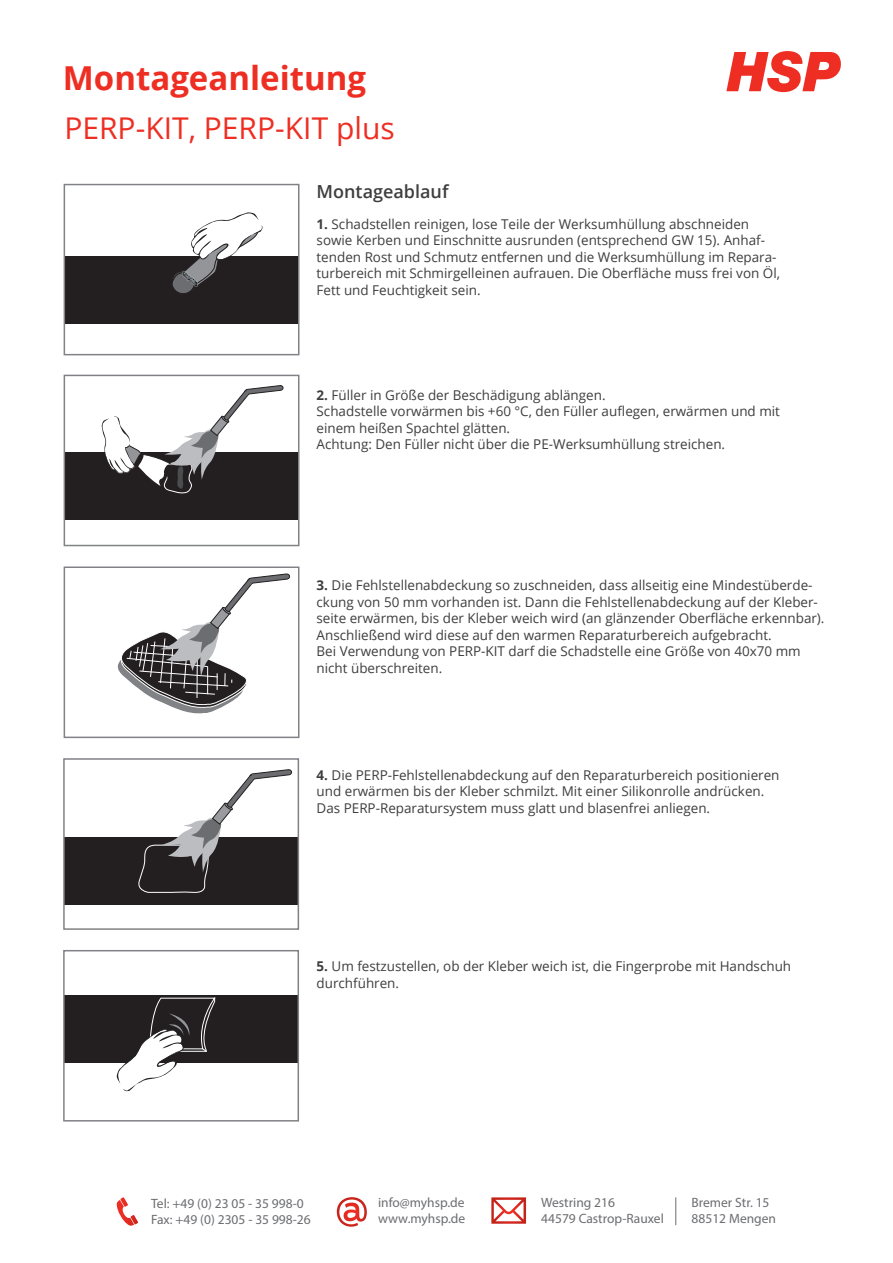
<style>
.page{position:relative;width:893px;height:1263px;background:#fff}
.page>*{position:absolute;margin:0;border:0;box-sizing:border-box;transform-origin:0 0}
.t1{font:700 33px "Open Sans";color:#ee2e22}
.t2{font:30px "Open Sans";color:#ee2e22}
.t3{font:600 18px "Open Sans";color:#3e3e3f}
.t4{font:13.5px/16.5px "Open Sans";color:#3e3e3f}
.t5{font:13.5px/16.2px "Myriad Pro";color:#6c6d70}
.s1{font-weight:700}
</style>
<div class="page">
<svg style="left:675px;top:1197px;width:1px;height:28px"></svg>
<svg style="left:117px;top:1197px;width:21px;height:29px"></svg>
<svg style="left:491px;top:1197px;width:35px;height:27px"></svg>
<svg style="left:337px;top:1197px;width:30px;height:30px"></svg>
<svg style="left:726px;top:51px;width:115px;height:42px"></svg>
<div style="left:64px;top:452px;width:235px;height:68px;background:#231f20"></div>
<svg style="left:101px;top:385px;width:182px;height:109px"></svg>
<div style="left:64px;top:375px;width:235px;height:171px;border:2px solid #808285"></div>
<svg style="left:117px;top:574px;width:173px;height:140px"></svg>
<div style="left:64px;top:566px;width:235px;height:172px;border:2px solid #808285"></div>
<div style="left:64px;top:837px;width:234px;height:68px;background:#231f20"></div>
<svg style="left:138px;top:769px;width:154px;height:124px"></svg>
<div style="left:63px;top:758px;width:236px;height:172px;border:2px solid #808285"></div>
<div style="left:65px;top:256px;width:234px;height:68px;background:#231f20"></div>
<img style="left:174px;top:288px;width:18px;height:5px">
<svg style="left:172px;top:212px;width:91px;height:76px"></svg>
<div style="left:64px;top:184px;width:235px;height:171px;border:2px solid #808285"></div>
<div style="left:64px;top:995px;width:234px;height:68px;background:#231f20"></div>
<svg style="left:116px;top:997px;width:100px;height:95px"></svg>
<div style="left:63px;top:950px;width:236px;height:171px;border:2px solid #808285"></div>
<h1 class="t1" style="left:63px;top:55px;width:305px">Montageanleitung</h1>
<h2 class="t2" style="left:64px;top:107px;width:332px">PERP-KIT, PERP-KIT plus</h2>
<h3 class="t3" style="left:317px;top:179px;width:134px">Montageablauf</h3>
<p class="t4" style="left:317px;top:215px;width:465px"><span class="s1">1.</span> Schadstellen reinigen, lose Teile der Werksumhüllung abschneiden sowie Kerben und Einschnitte ausrunden (entsprechend GW 15). Anhaf&shy;tenden Rost und Schmutz entfernen und die Werksumhüllung im Repara&shy;turbereich mit Schmirgelleinen aufrauen. Die Oberfläche muss frei von Öl, Fett und Feuchtigkeit sein.</p>
<p class="t4" style="left:317px;top:386px;width:465px"><span class="s1">2.</span> Füller in Größe der Beschädigung ablängen.<br>Schadstelle vorwärmen bis +60 °C, den Füller auflegen, erwärmen und mit einem heißen Spachtel glätten.<br>Achtung: Den Füller nicht über die PE-Werksumhüllung streichen.</p>
<p class="t4" style="left:317px;top:577px;width:509px"><span class="s1">3.</span> Die Fehlstellenabdeckung so zuschneiden, dass allseitig eine Mindestüberde&shy;ckung von 50 mm vorhanden ist. Dann die Fehlstellenabdeckung auf der Kleber&shy;seite erwärmen, bis der Kleber weich wird (an glänzender Oberfläche erkennbar).<br>Anschließend wird diese auf den warmen Reparaturbereich aufgebracht.<br>Bei Verwendung von PERP-KIT darf die Schadstelle eine Größe von 40x70 mm nicht überschreiten.</p>
<p class="t4" style="left:317px;top:766px;width:464px"><span class="s1">4.</span> Die PERP-Fehlstellenabdeckung auf den Reparaturbereich positionieren und erwärmen bis der Kleber schmilzt. Mit einer Silikonrolle andrücken.<br>Das PERP-Reparatursystem muss glatt und blasenfrei anliegen.</p>
<p class="t4" style="left:317px;top:958px;width:476px"><span class="s1">5.</span> Um festzustellen, ob der Kleber weich ist, die Fingerprobe mit Handschuh durchführen.</p>
<p class="t5" style="left:151px;top:1195px;width:161px">Tel: +49 (0) 23 05 - 35 998-0<br>Fax: +49 (0) 2305 - 35 998-26</p>
<p class="t5" style="left:378px;top:1194px;width:89px">info@myhsp.de www.myhsp.de</p>
<p class="t5" style="left:541px;top:1194px;width:124px">Westring 216<br>44579 Castrop-Rauxel</p>
<p class="t5" style="left:692px;top:1194px;width:86px">Bremer Str. 15<br>88512 Mengen</p>
</div>
